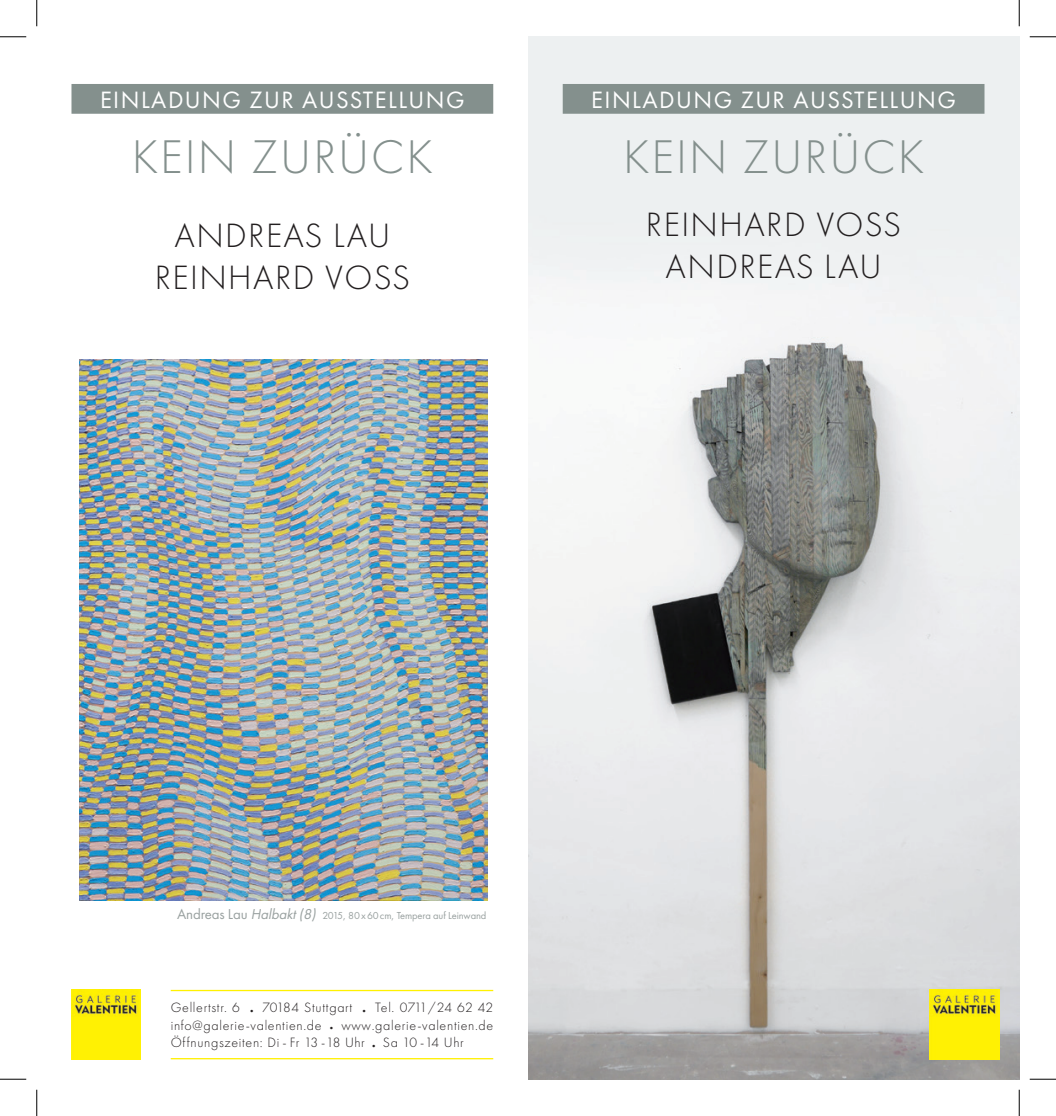
<style>
.page{position:relative;width:1056px;height:1116px;background:#fff}
.page>*{position:absolute;margin:0;border:0;box-sizing:border-box;transform-origin:0 0}
.t1{font:300 49px "Futura New";letter-spacing:.04em;color:#84908d}
.t2{font:300 35px/42px "Futura New";letter-spacing:.04em;color:#231f20;text-align:center}
.t3{font:24.5px "Futura New";letter-spacing:.06em;color:#fff}
.t4{font:300 14px/17.5px "Futura New";letter-spacing:.05em;color:#231f20;text-align:justify}
.t5{font:10.5px "Futura New";letter-spacing:-.01em;color:#99a1a0}
.s1{font-size:14.88px}
.s2{font-style:italic;font-size:14.88px}
</style>
<div class="page">
<img style="left:528px;top:37px;width:491px;height:1041px">
<div style="left:563px;top:84px;width:421px;height:30px;background:#84908d"></div>
<div style="left:71px;top:84px;width:422px;height:30px;background:#84908d"></div>
<img style="left:930px;top:989px;width:69px;height:70px">
<img style="left:79px;top:359px;width:408px;height:541px">
<img style="left:71px;top:989px;width:70px;height:70px">
<hr style="left:171px;top:989px;width:322px;height:2px;background:#fff101">
<hr style="left:171px;top:1057px;width:322px;height:2px;background:#fff101">
<svg style="left:0;top:36px;width:26px;height:1px"></svg>
<svg style="left:1029px;top:36px;width:27px;height:1px"></svg>
<svg style="left:0;top:1078px;width:26px;height:1px"></svg>
<svg style="left:1029px;top:1078px;width:27px;height:1px"></svg>
<svg style="left:36px;top:0;width:1px;height:26px"></svg>
<svg style="left:36px;top:1089px;width:1px;height:26px"></svg>
<svg style="left:1019px;top:0;width:1px;height:26px"></svg>
<svg style="left:1019px;top:1089px;width:1px;height:26px"></svg>
<h3 class="t3" style="left:100px;top:85px;width:366px">EINLADUNG ZUR AUSSTELLUNG</h3>
<h1 class="t1" style="left:132px;top:129px;width:303px">KEIN ZURÜCK</h1>
<h2 class="t2" style="left:155px;top:214px;width:257px">ANDREAS LAU<br>REINHARD VOSS</h2>
<h3 class="t3" style="left:591px;top:85px;width:366px">EINLADUNG ZUR AUSSTELLUNG</h3>
<h1 class="t1" style="left:623px;top:129px;width:303px">KEIN ZURÜCK</h1>
<h2 class="t2" style="left:646px;top:204px;width:257px">REINHARD VOSS<br>ANDREAS LAU</h2>
<p class="t5" style="left:177px;top:909px;width:311px"><span class="s1">Andreas Lau</span> <span class="s2">Halbakt(8)</span> 2015, 80x60cm, Tempera auf Leinwand</p>
<p class="t4" style="left:171px;top:998px;width:324px">Gellertstr. 6 <sub>•</sub> 70184 Stuttgart <sub>•</sub> Tel. 0711/24 62 42 info@galerie-valentien.de <sub>•</sub> www.galerie-valentien.de Öffnungszeiten: Di - Fr 13 -18 Uhr <sub>•</sub> Sa 10 -14 Uhr</p>
</div>
